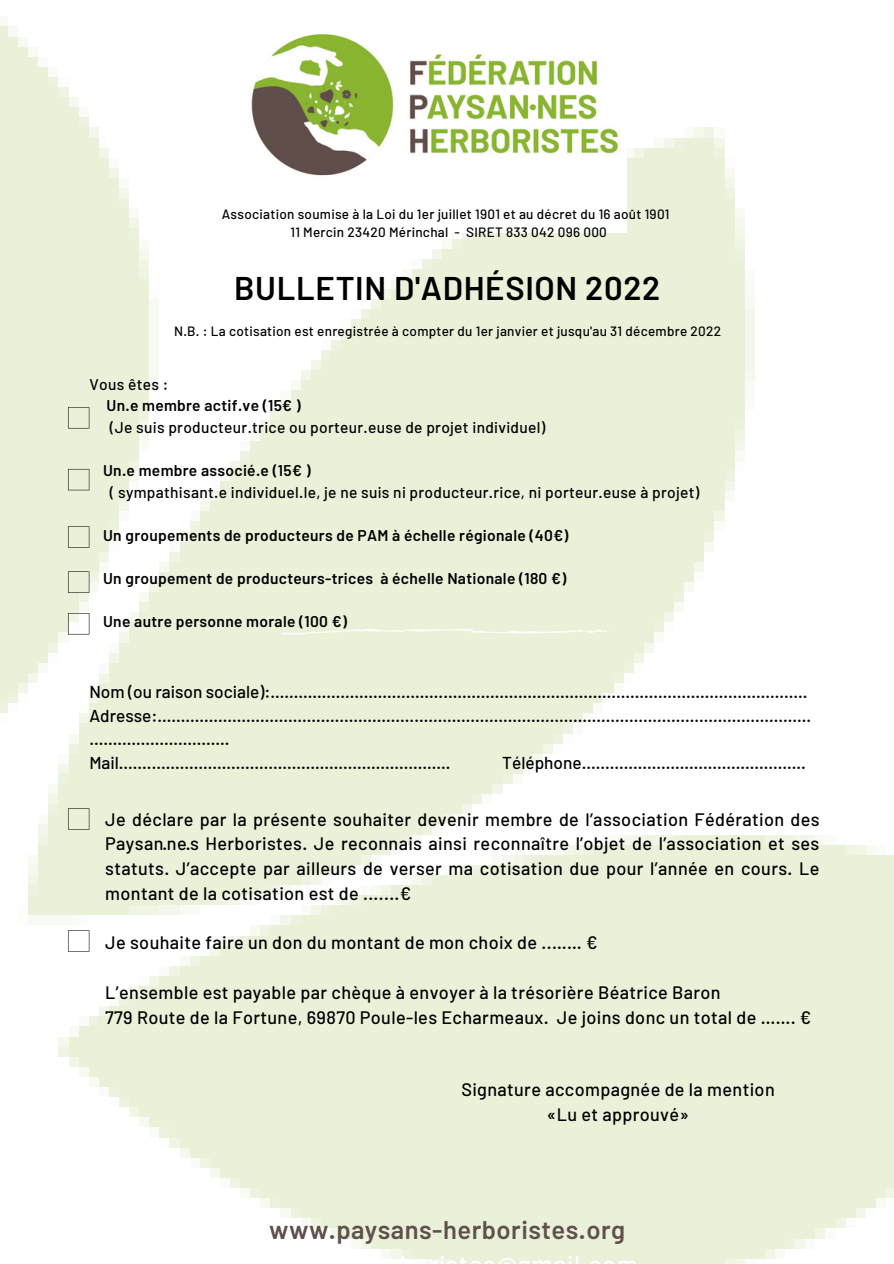
<style>
.page{position:relative;width:894px;height:1264px;background:#fff}
.page>*{position:absolute;margin:0;border:0;box-sizing:border-box;transform-origin:0 0}
.t1{font:600 32.85px "Barlow";letter-spacing:.02em;color:#000}
.t2{font:600 25.5px "Barlow";letter-spacing:.02em;color:#60504d}
.t3{font:500 18px/24.8px "Barlow";letter-spacing:.02em;color:#000;text-align:justify}
.t4{font:500 17.25px/23.7px "Barlow";color:#000}
.t5{font:600 15.6px "Barlow";letter-spacing:.02em;color:#000}
.t6{font:500 15.6px "Barlow";letter-spacing:.02em;color:#000}
.t7{font:500 13.5px/18px "Barlow";letter-spacing:.02em;color:#000;text-align:center}
</style>
<div class="page">
<img style="left:0;top:16px;width:893px;height:1247px">
<svg style="left:281px;top:628px;width:332px;height:8px"></svg>
<svg style="left:68px;top:407px;width:21px;height:21px"></svg>
<svg style="left:68px;top:469px;width:21px;height:21px"></svg>
<svg style="left:68px;top:526px;width:21px;height:21px"></svg>
<svg style="left:68px;top:571px;width:21px;height:22px"></svg>
<svg style="left:68px;top:808px;width:21px;height:21px"></svg>
<svg style="left:68px;top:930px;width:21px;height:21px"></svg>
<img style="left:243px;top:16px;width:383px;height:216px">
<svg style="left:68px;top:613px;width:21px;height:21px"></svg>
<p class="t7" style="left:222px;top:204px;width:449px">Association soumise à la Loi du 1er juillet 1901 et au décret du 16 août 1901<br>11 Mercin 23420 Mérinchal - SIRET 833 042 096 000</p>
<h1 class="t1" style="left:234px;top:267px;width:427px">BULLETIN D'ADHÉSION 2022</h1>
<p class="t7" style="left:174px;top:322px;width:548px">N.B. : La cotisation est enregistrée à compter du 1er janvier et jusqu'au 31 décembre 2022</p>
<p class="t6" style="left:89px;top:374px;width:80px">Vous êtes :</p>
<p class="t5" style="left:106px;top:395px;width:196px">Un.e membre actif.ve (15€ )</p>
<p class="t6" style="left:110px;top:417px;width:436px">(Je suis producteur.trice ou porteur.euse de projet individuel)</p>
<p class="t5" style="left:103px;top:460px;width:209px">Un.e membre associé.e (15€ )</p>
<p class="t6" style="left:110px;top:482px;width:590px">( sympathisant.e individuel.le, je ne suis ni producteur.rice, ni porteur.euse à projet)</p>
<p class="t5" style="left:103px;top:525px;width:467px">Un groupements de producteurs de PAM à échelle régionale (40€)</p>
<p class="t5" style="left:103px;top:568px;width:464px">Un groupement de producteurs-trices à échelle Nationale (180 €)</p>
<p class="t5" style="left:103px;top:612px;width:245px">Une autre personne morale (100 €)</p>
<p class="t4" style="left:89px;top:679px;width:723px">Nom (ou raison sociale):...................................................................................................................<br>Adresse:............................................................................................................................................ ..............................<br>Mail.......................................................................</p>
<p class="t4" style="left:502px;top:750px;width:305px">Téléphone................................................</p>
<p class="t3" style="left:105px;top:806px;width:715px">Je déclare par la présente souhaiter devenir membre de l’association Fédération des Paysan·ne·s Herboristes. Je reconnais ainsi reconnaître l’objet de l’association et ses statuts. J’accepte par ailleurs de verser ma cotisation due pour l’année en cours. Le montant de la cotisation est de .......€</p>
<p class="t3" style="left:105px;top:929px;width:493px">Je souhaite faire un don du montant de mon choix de ..…… €</p>
<p class="t3" style="left:105px;top:979px;width:707px">L’ensemble est payable par chèque à envoyer à la trésorière Béatrice Baron<br>779 Route de la Fortune, 69870 Poule-les Echarmeaux. Je joins donc un total de ……. €</p>
<p class="t3" style="left:461px;top:1076px;width:315px;text-align:center">Signature accompagnée de la mention «Lu et approuvé»</p>
<h2 class="t2" style="left:269px;top:1213px;width:357px">www.paysans-herboristes.org</h2>
</div>
